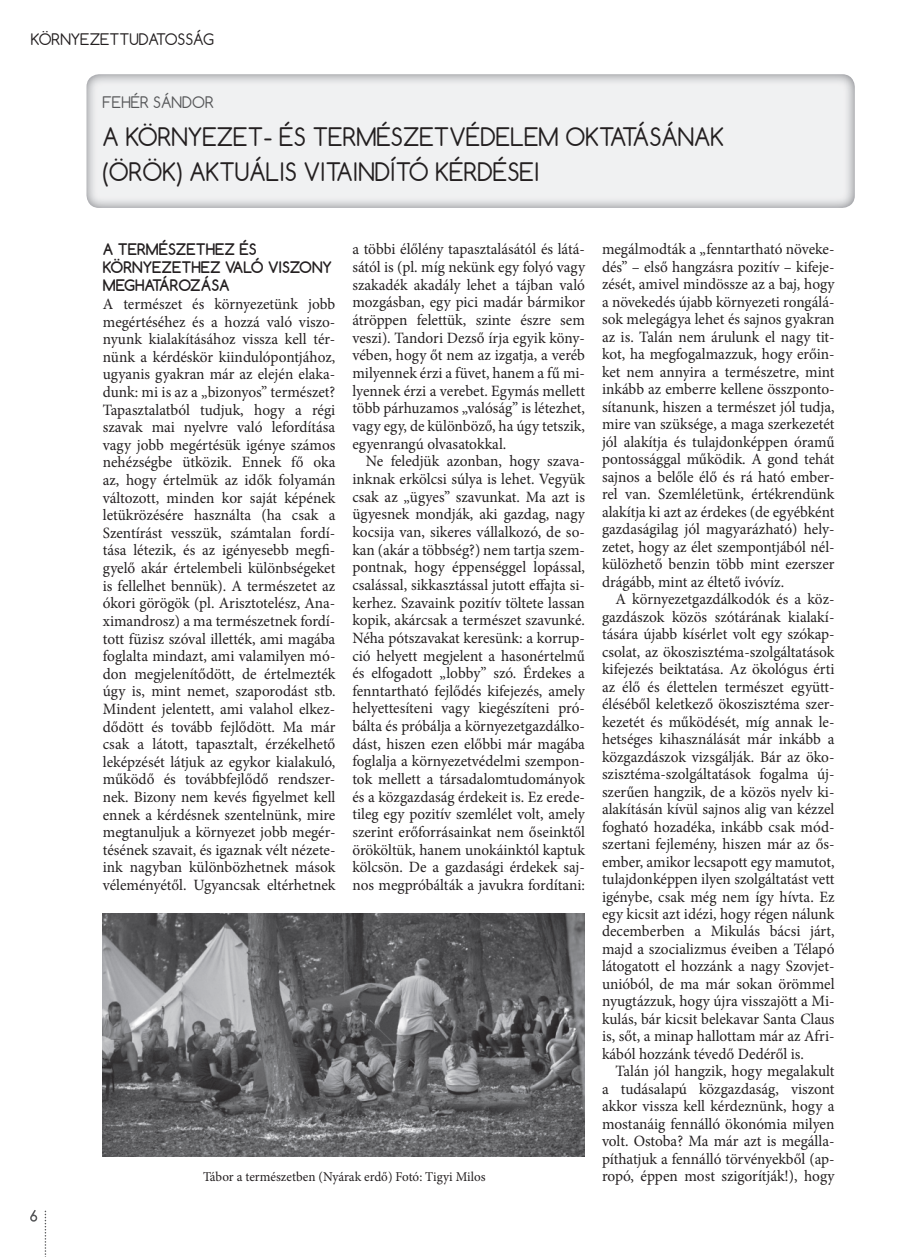
<style>
.page{position:relative;width:907px;height:1257px;background:#fff}
.page>*{position:absolute;margin:0;border:0;box-sizing:border-box;transform-origin:0 0}
.t1{font:24px/34.5px "Comfortaa";color:#231f20}
.t2{font:15.75px/17.5px "Minion Pro";color:#231f20;text-align:justify}
.t3{font:700 15px/18.3px "Comfortaa";color:#231f20}
.t4{font:15px "Comfortaa";color:#231f20}
.t5{font:15px "Comfortaa";color:#57585a}
.t6{font:13.5px "Minion Pro";color:#231f20}
</style>
<div class="page">
<svg style="left:30px;top:1210px;width:7px;height:11px"></svg>
<svg style="left:45px;top:1210px;width:1px;height:47px"></svg>
<img style="left:103px;top:913px;width:482px;height:244px">
<p class="t4" style="left:31px;top:33px;width:185px">KÖRNYEZETTUDATOSSÁG</p>
<p class="t5" style="left:103px;top:96px;width:113px">FEHÉR SÁNDOR</p>
<h1 class="t1" style="left:103px;top:122px;width:623px">A KÖRNYEZET- ÉS TERMÉSZETVÉDELEM OKTATÁSÁNAK (ÖRÖK) AKTUÁLIS VITAINDÍTÓ KÉRDÉSEI</h1>
<p class="t3" style="left:103px;top:240px;width:231px">A TERMÉSZETHEZ ÉS<br>KÖRNYEZETHEZ VALÓ VISZONY<br>MEGHATÁROZÁSA</p>
<p class="t2" style="left:103px;top:296px;width:234px">A természet és környezetünk jobb megértéséhez és a hozzá való viszo&shy;nyunk kialakításához vissza kell tér&shy;nünk a kérdéskör kiindulópontjához, ugyanis gyakran már az elején elaka&shy;dunk: mi is az a „bizonyos” természet?<br>Tapasztalatból tudjuk, hogy a régi szavak mai nyelvre való lefordítása vagy jobb megértésük igénye számos nehézségbe ütközik. Ennek fő oka az, hogy értelmük az idők folyamán változott, minden kor saját képének letükrözésére használta (ha csak a Szentírást vesszük, számtalan fordí&shy;tása létezik, és az igényesebb megfi&shy;gyelő akár értelembeli különbségeket is fellelhet bennük). A természetet az ókori görögök (pl. Arisztotelész, Ana&shy;ximandrosz) a ma természetnek fordí&shy;tott füzisz szóval illették, ami magába foglalta mindazt, ami valamilyen mó&shy;don megjelenítődött, de értelmezték úgy is, mint nemet, szaporodást stb.<br>Mindent jelentett, ami valahol elkez&shy;dődött és tovább fejlődött. Ma már csak a látott, tapasztalt, érzékelhető leképzését látjuk az egykor kialakuló, működő és továbbfejlődő rendszer&shy;nek. Bizony nem kevés figyelmet kell ennek a kérdésnek szentelnünk, mire megtanuljuk a környezet jobb megér&shy;tésének szavait, és igaznak vélt nézete&shy;ink nagyban különbözhetnek mások véleményétől. Ugyancsak eltérhetnek</p>
<p class="t2" style="left:352px;top:242px;width:234px">a többi élőlény tapasztalásától és látá&shy;sától is (pl. míg nekünk egy folyó vagy szakadék akadály lehet a tájban való mozgásban, egy pici madár bármikor átröppen felettük, szinte észre sem veszi). Tandori Dezső írja egyik köny&shy;vében, hogy őt nem az izgatja, a veréb milyennek érzi a füvet, hanem a fű mi&shy;lyennek érzi a verebet. Egymás mellett több párhuzamos „valóság” is létezhet, vagy egy, de különböző, ha úgy tetszik, egyenrangú olvasatokkal.</p>
<p class="t2" style="left:352px;top:454px;width:234px;text-indent:13px">Ne feledjük azonban, hogy szava&shy;inknak erkölcsi súlya is lehet. Vegyük csak az „ügyes” szavunkat. Ma azt is ügyesnek mondják, aki gazdag, nagy kocsija van, sikeres vállalkozó, de so&shy;kan (akár a többség?) nem tartja szem&shy;pontnak, hogy éppenséggel lopással, csalással, sikkasztással jutott effajta si&shy;kerhez. Szavaink pozitív töltete lassan kopik, akárcsak a természet szavunké.<br>Néha pótszavakat keresünk: a korrup&shy;ció helyett megjelent a hasonértelmű és elfogadott „lobby” szó. Érdekes a fenntartható fejlődés kifejezés, amely helyettesíteni vagy kiegészíteni pró&shy;bálta és próbálja a környezetgazdálko&shy;dást, hiszen ezen előbbi már magába foglalja a környezetvédelmi szempon&shy;tok mellett a társadalomtudományok és a közgazdaság érdekeit is. Ez erede&shy;tileg egy pozitív szemlélet volt, amely szerint erőforrásainkat nem őseinktől örököltük, hanem unokáinktól kaptuk kölcsön. De a gazdasági érdekek saj&shy;nos megpróbálták a javukra fordítani:</p>
<p class="t6" style="left:203px;top:1171px;width:284px">Tábor a természetben (Nyárak erdő) Fotó: Tigyi Milos</p>
<p class="t2" style="left:602px;top:242px;width:234px">megálmodták a „fenntartható növeke&shy;dés” – első hangzásra pozitív – kifeje&shy;zését, amivel mindössze az a baj, hogy a növekedés újabb környezeti rongálá&shy;sok melegágya lehet és sajnos gyakran az is. Talán nem árulunk el nagy tit&shy;kot, ha megfogalmazzuk, hogy erőin&shy;ket nem annyira a természetre, mint inkább az emberre kellene összponto&shy;sítanunk, hiszen a természet jól tudja, mire van szüksége, a maga szerkezetét jól alakítja és tulajdonképpen óramű pontossággal működik. A gond tehát sajnos a belőle élő és rá ható ember&shy;rel van. Szemléletünk, értékrendünk alakítja ki azt az érdekes (de egyébként gazdaságilag jól magyarázható) hely&shy;zetet, hogy az élet szempontjából nél&shy;külözhető benzin több mint ezerszer drágább, mint az éltető ivóvíz.</p>
<p class="t2" style="left:602px;top:592px;width:234px;text-indent:13px">A környezetgazdálkodók és a köz&shy;gazdászok közös szótárának kialakí&shy;tására újabb kísérlet volt egy szókap&shy;csolat, az ökoszisztéma-szolgáltatások kifejezés beiktatása. Az ökológus érti az élő és élettelen természet együtt&shy;éléséből keletkező ökoszisztéma szer&shy;kezetét és működését, míg annak le&shy;hetséges kihasználását már inkább a közgazdászok vizsgálják. Bár az öko&shy;szisztéma-szolgáltatások fogalma új&shy;szerűen hangzik, de a közös nyelv ki&shy;alakításán kívül sajnos alig van kézzel fogható hozadéka, inkább csak mód&shy;szertani fejlemény, hiszen már az ős&shy;ember, amikor lecsapott egy mamutot, tulajdonképpen ilyen szolgáltatást vett igénybe, csak még nem így hívta. Ez egy kicsit azt idézi, hogy régen nálunk decemberben a Mikulás bácsi járt, majd a szocializmus éveiben a Télapó látogatott el hozzánk a nagy Szovjet&shy;unióból, de ma már sokan örömmel nyugtázzuk, hogy újra visszajött a Mi&shy;kulás, bár kicsit belekavar Santa Claus is, sőt, a minap hallottam már az Afri&shy;kából hozzánk tévedő Dedéről is.</p>
<p class="t2" style="left:602px;top:1064px;width:234px;text-indent:13px">Talán jól hangzik, hogy megalakult a tudásalapú közgazdaság, viszont akkor vissza kell kérdeznünk, hogy a mostanáig fennálló ökonómia milyen volt. Ostoba? Ma már azt is megálla&shy;píthatjuk a fennálló törvényekből (ap&shy;ropó, éppen most szigorítják!), hogy</p>
</div>
